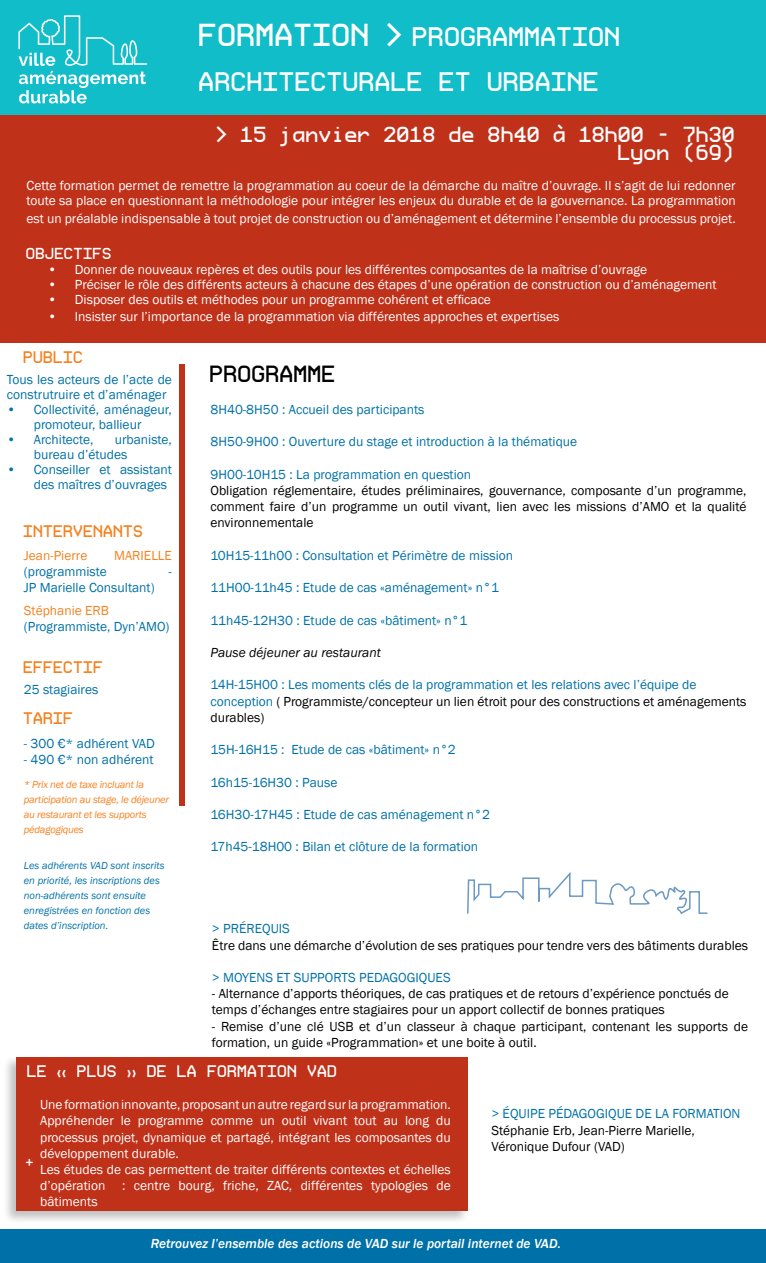
<style>
.page{position:relative;width:766px;height:1263px;background:#fff}
.page>*{position:absolute;margin:0;border:0;box-sizing:border-box;transform-origin:0 0}
.t1{font:24px/45px "Pro Font Windows";color:#fff}
.t2{font:21px "Pro Font Windows";color:#000}
.t3{font:19.5px/18px "Pro Font Windows";color:#fff;text-align:right}
.t4{font:15px "Pro Font Windows";color:#f58220}
.t5{font:15px "Pro Font Windows";color:#fff}
.t6{font:14.25px "Pro Font Windows";color:#fff}
.t7{font:13.5px/16.2px "Franklin Gothic";color:#fff}
.t8{font:13.5px/15px "Franklin Gothic";color:#0071a8}
.t9{font:13.5px/16.2px "Franklin Gothic";color:#000}
.t10{font:italic 500 13.5px "Franklin Gothic";color:#fff}
.t11{font:13.5px "Franklin Gothic";color:#f58220}
.t12{font:italic 13.5px "Franklin Gothic";color:#000}
.t13{font:12px "Pro Font Windows";color:#fff}
.t14{font:italic 10.5px/15px "Franklin Gothic";color:#0071a8}
.t15{font:italic 10.5px/15px "Franklin Gothic";letter-spacing:-.02em;color:#f58220}
.s1{font-size:28.5px}
.s2{color:#000}
</style>
<div class="page">
<div style="left:180px;top:365px;width:5px;height:441px;background:#c0311a"></div>
<div style="left:0;top:0;width:765px;height:115px;background:#10bdc8"></div>
<div style="left:0;top:115px;width:765px;height:228px;background:#c0311a"></div>
<div style="left:0;top:1229px;width:765px;height:34px;background:#0071a8"></div>
<svg style="left:18px;top:15px;width:129px;height:88px"></svg>
<div style="left:2px;top:1055px;width:468px;height:170px;background:#000;opacity:.25"></div>
<div style="left:17px;top:1057px;width:451px;height:154px;background:#c0311a"></div>
<svg style="left:467px;top:872px;width:241px;height:42px"></svg>
<h1 class="t1" style="left:199px;top:14px;width:423px"><span class="s1">FORMATION &gt;</span> PROGRAMMATION<br>ARCHITECTURALE ET URBAINE</h1>
<h3 class="t3" style="left:215px;top:126px;width:522px">&gt; 15 JANVIER 2018 DE 8H40 À 18H00 - 7H30<br>LYON (69)</h3>
<p class="t7" style="left:27px;top:179px;width:710px;line-height:15px">Cette formation permet de remettre la programmation au coeur de la démarche du maître d’ouvrage. Il s’agit de lui redonner toute sa place en questionnant la méthodologie pour intégrer les enjeux du durable et de la gouvernance. La programmation</p>
<p class="t7" style="left:27px;top:211px;width:710px">est un préalable indispensable à tout projet de construction ou d’aménagement et détermine l’ensemble du processus projet.</p>
<p class="t6" style="left:27px;top:245px;width:39px">OBJECTI</p>
<p class="t6" style="left:93px;top:245px;width:21px">FS</p>
<p class="t7" style="left:48px;top:262px;width:600px">• Donner de nouveaux repères et des outils pour les différentes composantes de la maîtrise d’ouvrage</p>
<p class="t7" style="left:48px;top:277px;width:670px">• Préciser le rôle des différents acteurs à chacune des étapes d’une opération de construction ou d’aménagement</p>
<p class="t7" style="left:48px;top:292px;width:444px">• Disposer des outils et méthodes pour un programme cohérent et efficace</p>
<p class="t7" style="left:48px;top:308px;width:513px">• Insister sur l’importance de la programmation via différentes approches et expertises</p>
<p class="t4" style="left:24px;top:347px;width:21px">PUBLIC</p>
<p class="t8" style="left:7px;top:372px;width:167px">Tous les acteurs de l’acte de construtruire et d’aménager</p>
<p class="t8" style="left:7px;top:402px;width:167px;text-align:center">• Collectivité, aménageur, promoteur, ballieur</p>
<p class="t8" style="left:7px;top:432px;width:88px">• Architecte,</p>
<h2 class="t2" style="left:210px;top:360px;width:29px">PROGRAMME</h2>
<p class="t8" style="left:210px;top:402px;width:215px">8H40-8H50 : Accueil des participants</p>
<p class="t8" style="left:210px;top:435px;width:368px">8H50-9H00 : Ouverture du stage et introduction à la thématique</p>
<p class="t8" style="left:210px;top:467px;width:262px">9H00-10H15 : La programmation en question</p>
<p class="t9" style="left:210px;top:483px;width:537px;text-align:justify">Obligation réglementaire, études préliminaires, gouvernance, composante d’un programme, comment faire d’un programme un outil vivant, lien avec les missions d’AMO et la qualité environnementale</p>
<p class="t8" style="left:210px;top:548px;width:304px">10H15-11h00 : Consultation et Périmètre de mission</p>
<p class="t8" style="left:210px;top:580px;width:290px">11H00-11h45 : Etude de cas «aménagement» n°1</p>
<p class="t8" style="left:210px;top:613px;width:258px">11h45-12H30 : Etude de cas «bâtiment» n°1</p>
<p class="t12" style="left:210px;top:644px;width:172px">Pause déjeuner au restaurant</p>
<p class="t8" style="left:210px;top:677px;width:537px;line-height:16.2px">14H-15H00 : Les moments clés de la programmation et les relations avec l’équipe de conception <span class="s2">( Programmiste/concepteur un lien étroit pour des constructions et aménagements durables)</span></p>
<p class="t8" style="left:210px;top:742px;width:247px">15H-16H15 : Etude de cas «bâtiment» n°2</p>
<p class="t8" style="left:210px;top:775px;width:128px">16h15-16H30 : Pause</p>
<p class="t8" style="left:210px;top:807px;width:281px">16H30-17H45 : Etude de cas aménagement n°2</p>
<p class="t8" style="left:210px;top:840px;width:269px">17h45-18H00 : Bilan et clôture de la formation</p>
<p class="t8" style="left:34px;top:432px;width:140px;text-indent:81px">urbaniste, bureau d’études</p>
<p class="t8" style="left:34px;top:462px;width:140px;text-indent:-27px">• Conseiller et assistant des maîtres d’ouvrages</p>
<p class="t4" style="left:24px;top:522px;width:120px">INTERVENANTS</p>
<p class="t11" style="left:24px;top:547px;width:65px">Jean-Pierre</p>
<p class="t11" style="left:114px;top:547px;width:59px">MARIELLE</p>
<p class="t8" style="left:24px;top:564px;width:84px">(programmiste</p>
<p class="t8" style="left:168px;top:564px;width:5px">-</p>
<p class="t8" style="left:24px;top:580px;width:132px">JP Marielle Consultant)</p>
<p class="t11" style="left:24px;top:602px;width:87px">Stéphanie ERB</p>
<p class="t8" style="left:24px;top:619px;width:147px">(Programmiste, Dyn’AMO)</p>
<p class="t4" style="left:24px;top:658px;width:11px">EFF</p>
<p class="t4" style="left:54px;top:658px;width:50px">ECTIF</p>
<p class="t8" style="left:24px;top:682px;width:76px">25 stagiaires</p>
<p class="t4" style="left:24px;top:708px;width:11px">TARI</p>
<p class="t4" style="left:64px;top:708px;width:12px">F</p>
<p class="t8" style="left:24px;top:736px;width:132px">- 300 €* adhérent VAD</p>
<p class="t8" style="left:24px;top:753px;width:131px">- 490 €* non adhérent</p>
<p class="t15" style="left:24px;top:777px;width:147px">* Prix net de taxe incluant la participation au stage, le déjeuner au restaurant et les supports pédagogiques</p>
<p class="t14" style="left:24px;top:858px;width:142px">Les adhérents VAD sont inscrits en priorité, les inscriptions des non-adhérents sont ensuite enregistrées en fonction des dates d’inscription.</p>
<p class="t8" style="left:212px;top:921px;width:73px">&gt; Prérequis</p>
<p class="t9" style="left:212px;top:937px;width:537px">être dans une démarche d’évolution de ses pratiques pour tendre vers des bâtiments durables</p>
<p class="t8" style="left:212px;top:970px;width:240px">&gt; MOYENS ET SUPPORTS PEDAGOGIQU ES</p>
<p class="t9" style="left:212px;top:986px;width:518px">- Alternance d’apports théoriques, de cas pratiques et de retours d’expérience ponctués de temps d’échanges entre stagiaires pour un apport collectif de bonnes pratiques</p>
<p class="t9" style="left:212px;top:1018px;width:537px">- Remise d’une clé USB et d’un classeur à chaque participant, contenant les supports de formation, un guide «Programmation» et une boite à outil.</p>
<p class="t5" style="left:27px;top:1061px;width:291px">LE « PLUS » DE LA FORMATION VAD</p>
<p class="t7" style="left:40px;top:1097px;width:412px">Une formation innovante, proposant un autre regard sur la programmation.<br>Appréhender le programme comme un outil vivant tout au long du processus projet, dynamique et partagé, intégrant les composantes du développement durable.<br>Les études de cas permettent de traiter différents contextes et échelles d’opération : centre bourg, friche, ZAC, différentes typologies de bâtiments</p>
<p class="t13" style="left:26px;top:1155px;width:10px">+</p>
<p class="t8" style="left:491px;top:1107px;width:81px">&gt; équipe pédagogi</p>
<p class="t8" style="left:608px;top:1107px;width:80px">que de la formation</p>
<p class="t9" style="left:491px;top:1122px;width:205px">Stéphanie Erb, Jean-Pierre Marielle,<br>Véronique Dufour (VAD)</p>
<p class="t10" style="left:151px;top:1235px;width:411px">Retrouvez l’ensemble des actions de VAD sur le portail internet de VAD.</p>
</div>
